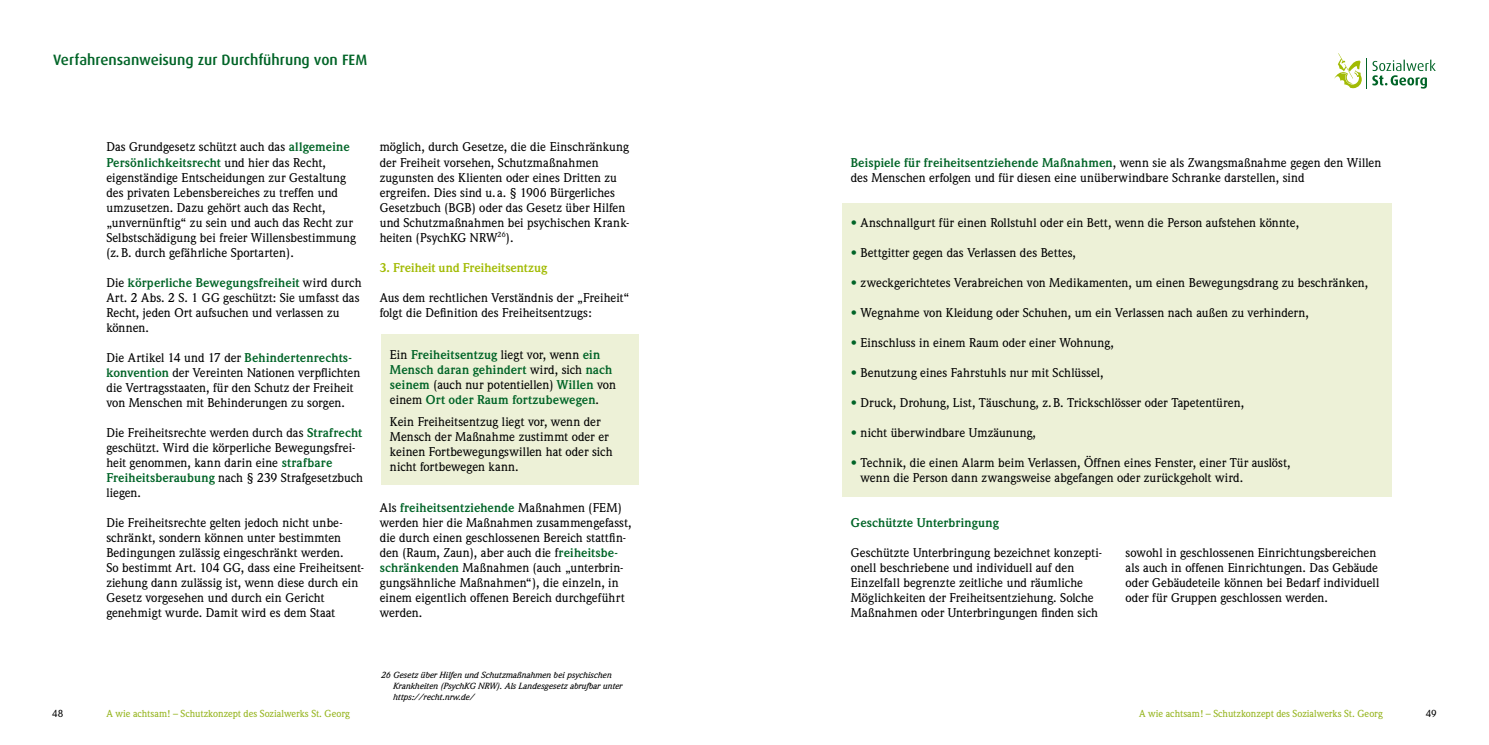
<style>
.page{position:relative;width:1489px;height:745px;background:#fff}
.page>*{position:absolute;margin:0;border:0;box-sizing:border-box;transform-origin:0 0}
.t1{font:500 15px "Dax OT";color:#006427}
.t2{font:500 12.5px/15px "Weidemann";color:#000}
.t3{font:700 12.5px/15px "Weidemann";letter-spacing:.005em;color:#006427}
.t4{font:700 12.5px "Weidemann";letter-spacing:-.01em;color:#a2bb04}
.t5{font:500 10px "Weidemann";letter-spacing:-.005em;color:#95b41d}
.t6{font:500 10px "Weidemann";color:#000}
.t7{font:italic 500 8.75px/11.2px "Weidemann Std";color:#000}
.s1{font-weight:700;color:#006427}
.s2{font-weight:500;color:#000}
</style>
<div class="page">
<svg style="left:1372px;top:60px;width:63px;height:29px"></svg>
<svg style="left:1334px;top:53px;width:27px;height:35px"></svg>
<hr style="left:1366px;top:59px;width:1px;height:30px;background:#006427">
<div style="left:381px;top:334px;width:257px;height:150px;background:#edf1d7"></div>
<div style="left:842px;top:203px;width:549px;height:293px;background:#edf1d7"></div>
<p class="t1" style="left:53px;top:50px;width:315px">Verfahrensanweisung zur Durchführung von FEM</p>
<p class="t2" style="left:106px;top:140px;width:251px">Das Grundgesetz schützt auch das <span class="s1">allgemeine Persönlichkeitsrecht</span> und hier das Recht, eigenständige Entscheidungen zur Gestaltung des privaten Lebensbereiches zu treffen und umzusetzen. Dazu gehört auch das Recht, „unvernünftig“ zu sein und auch das Recht zur Selbstschädigung bei freier Willensbestimmung (z.B. durch gefährliche Sportarten).</p>
<p class="t2" style="left:106px;top:275px;width:257px">Die <span class="s1">körperliche Bewegungsfreiheit</span> wird durch Art. 2 Abs. 2 S. 1 GG geschützt: Sie umfasst das Recht, jeden Ort aufsuchen und verlassen zu können.</p>
<p class="t2" style="left:106px;top:350px;width:255px">Die Artikel 14 und 17 der <span class="s1">Behindertenrechts&shy;konvention</span> der Vereinten Nationen verpflichten die Vertragsstaaten, für den Schutz der Freiheit von Menschen mit Behinderungen zu sorgen.</p>
<p class="t2" style="left:106px;top:425px;width:258px">Die Freiheitsrechte werden durch das <span class="s1">Strafrecht </span>geschützt. Wird die körperliche Bewegungsfrei&shy;heit genommen, kann darin eine <span class="s1">strafbare Freiheitsberaubung</span> nach § 239 Strafgesetzbuch liegen.</p>
<p class="t2" style="left:106px;top:515px;width:259px">Die Freiheitsrechte gelten jedoch nicht unbe&shy;schränkt, sondern können unter bestimmten Bedingungen zulässig eingeschränkt werden.<br>So bestimmt Art. 104 GG, dass eine Freiheitsent&shy;ziehung dann zulässig ist, wenn diese durch ein Gesetz vorgesehen und durch ein Gericht genehmigt wurde. Damit wird es dem Staat</p>
<p class="t2" style="left:380px;top:140px;width:251px">möglich, durch Gesetze, die die Einschränkung der Freiheit vorsehen, Schutzmaßnahmen zugunsten des Klienten oder eines Dritten zu ergreifen. Dies sind u. a. § 1906 Bürgerliches Gesetzbuch (BGB) oder das Gesetz über Hilfen und Schutzmaßnahmen bei psychischen Krank&shy;heiten (PsychKG NRW<sup>26</sup>).</p>
<p class="t4" style="left:380px;top:260px;width:169px">3. Freiheit und Freiheitsentzug</p>
<p class="t2" style="left:380px;top:290px;width:251px">Aus dem rechtlichen Verständnis der „Freiheit“ folgt die Definition des Freiheitsentzugs:</p>
<p class="t3" style="left:390px;top:347px;width:227px"><span class="s2">Ein</span> Freiheitsentzug <span class="s2">liegt vor, wenn</span> ein Mensch daran gehindert <span class="s2">wird, sich</span> nach seinem <span class="s2">(auch nur potentiellen)</span> Willen <span class="s2">von einem</span> Ort oder Raum fortzubewegen<span class="s2">.</span></p>
<p class="t2" style="left:390px;top:413px;width:224px">Kein Freiheitsentzug liegt vor, wenn der Mensch der Maßnahme zustimmt oder er keinen Fortbewegungswillen hat oder sich nicht fortbewegen kann.</p>
<p class="t2" style="left:380px;top:500px;width:253px">Als <span class="s1">freiheitsentziehende</span> Maßnahmen (FEM) werden hier die Maßnahmen zusammengefasst, die durch einen geschlossenen Bereich stattfin&shy;den (Raum, Zaun), aber auch die f<span class="s1">reiheitsbe&shy;schränkenden</span> Maßnahmen (auch „unterbrin&shy;gungsähnliche Maßnahmen“), die einzeln, in einem eigentlich offenen Bereich durchgeführt werden.</p>
<p class="t7" style="left:393px;top:668px;width:231px;text-indent:-12px">26 Gesetz über Hilfen und Schutzmaßnahmen bei psychischen<br>Krankheiten (PsychKG NRW). Als Landesgesetz abrufbar unter https://recht.nrw.de/</p>
<p class="t2" style="left:850px;top:155px;width:532px"><span class="s1">Beispiele für freiheitsentziehende Maßnahmen</span>, wenn sie als Zwangsmaßnahme gegen den Willen des Menschen erfolgen und für diesen eine unüberwindbare Schranke darstellen, sind</p>
<p class="t2" style="left:850px;top:215px;width:450px"><span class="s1">•</span> Anschnallgurt für einen Rollstuhl oder ein Bett, wenn die Person aufstehen könnte,</p>
<p class="t2" style="left:850px;top:245px;width:227px"><span class="s1">•</span> Bettgitter gegen das Verlassen des Bettes,</p>
<p class="t2" style="left:850px;top:275px;width:519px"><span class="s1">•</span> zweckgerichtetes Verabreichen von Medikamenten, um einen Bewegungsdrang zu beschränken,</p>
<p class="t2" style="left:850px;top:305px;width:459px"><span class="s1">•</span> Wegnahme von Kleidung oder Schuhen, um ein Verlassen nach außen zu verhindern,</p>
<p class="t2" style="left:850px;top:335px;width:264px"><span class="s1">•</span> Einschluss in einem Raum oder einer Wohnung,</p>
<p class="t2" style="left:850px;top:365px;width:254px"><span class="s1">•</span> Benutzung eines Fahrstuhls nur mit Schlüssel,</p>
<p class="t2" style="left:850px;top:395px;width:395px"><span class="s1">•</span> Druck, Drohung, List, Täuschung, z.B. Trickschlösser oder Tapetentüren,</p>
<p class="t2" style="left:850px;top:425px;width:187px"><span class="s1">•</span> nicht überwindbare Umzäunung,</p>
<p class="t2" style="left:860px;top:455px;width:431px;text-indent:-10px"><span class="s1">•</span> Technik, die einen Alarm beim Verlassen, Öffnen eines Fenster, einer Tür auslöst, wenn die Person dann zwangsweise abgefangen oder zurückgeholt wird.</p>
<p class="t3" style="left:850px;top:515px;width:150px">Geschützte Unterbringung</p>
<p class="t2" style="left:850px;top:545px;width:253px">Geschützte Unterbringung bezeichnet konzepti&shy;onell beschriebene und individuell auf den Einzelfall begrenzte zeitliche und räumliche Möglichkeiten der Freiheitsentziehung. Solche Maßnahmen oder Unterbringungen finden sich</p>
<p class="t2" style="left:1125px;top:545px;width:255px">sowohl in geschlossenen Einrichtungsbereichen als auch in offenen Einrichtungen. Das Gebäude oder Gebäudeteile können bei Bedarf individuell oder für Gruppen geschlossen werden.</p>
<p class="t6" style="left:52px;top:707px;width:13px">48</p>
<p class="t5" style="left:106px;top:707px;width:245px">A wie achtsam! – Schutzkonzept des Sozialwerks St. Georg</p>
<p class="t5" style="left:1139px;top:707px;width:245px">A wie achtsam! – Schutzkonzept des Sozialwerks St. Georg</p>
<p class="t6" style="left:1425px;top:707px;width:12px">49</p>
</div>
